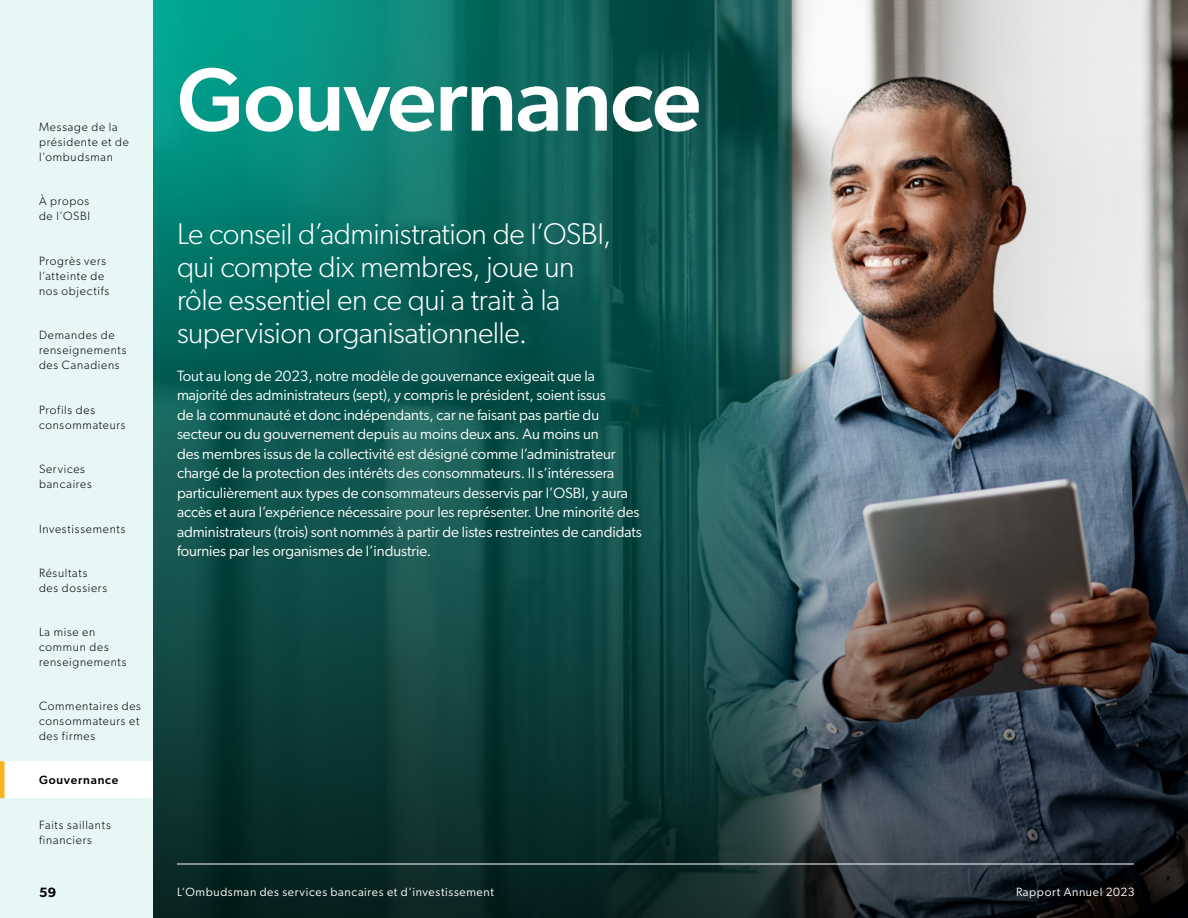
<style>
.page{position:relative;width:1188px;height:918px;background:#fff}
.page>*{position:absolute;margin:0;border:0;box-sizing:border-box;transform-origin:0 0}
.TOC_Heading_2_-_H2_Tag{font:500 90px "Gibson";letter-spacing:-.015em;color:#fff}
.Body_Copy_Header_-_pTag{font:300 30px/33px "Gibson";letter-spacing:-.015em;color:#fff}
.Body_Copy_Section_12_15_-_pTag{font:15px/19.5px "Gibson";letter-spacing:-.005em;color:#fff}
.t1{font:600 13.5px "Gibson";color:#000}
.t2{font:300 12px/15px "Gibson";letter-spacing:.06em;color:#000}
.t3{font:12px "Gibson";letter-spacing:.055em;color:#fff}
.t4{font:500 12px "Gibson";letter-spacing:.065em;color:#000}
</style>
<div class="page">
<img style="left:153px;top:0;width:1035px;height:918px">
<div style="left:0;top:0;width:153px;height:918px;background:#e6f7f5"></div>
<hr style="left:177px;top:864px;width:957px;height:1px;background:#fff">
<div style="left:0;top:761px;width:153px;height:37px;background:#fff"></div>
<hr style="left:0;top:761px;width:4px;height:37px;background:#f6b221">
<p class="t2" style="left:39px;top:119px;width:92px">Message de la présidente et de l’ombudsman</p>
<p class="t2" style="left:39px;top:193px;width:53px">À propos de l’OSBI</p>
<p class="t2" style="left:39px;top:253px;width:72px">Progrès vers l’atteinte de nos objectifs</p>
<p class="t2" style="left:39px;top:327px;width:89px">Demandes de renseignements des Canadiens</p>
<p class="t2" style="left:39px;top:402px;width:88px">Profils des consommateurs</p>
<p class="t2" style="left:39px;top:462px;width:54px">Services bancaires</p>
<p class="t2" style="left:39px;top:521px;width:88px">Investissements</p>
<p class="t2" style="left:39px;top:565px;width:70px">Résultats des dossiers</p>
<p class="t2" style="left:39px;top:624px;width:89px">La mise en commun des renseignements</p>
<p class="t2" style="left:39px;top:699px;width:104px">Commentaires des consommateurs et des firmes</p>
<p class="t4" style="left:39px;top:773px;width:81px">Gouvernance</p>
<p class="t2" style="left:39px;top:817px;width:73px">Faits saillants financiers</p>
<p class="t1" style="left:39px;top:885px;width:19px">59</p>
<p class="TOC_Heading_2_-_H2_Tag" style="left:177px;top:46px;width:526px">Gouvernance</p>
<p class="Body_Copy_Header_-_pTag" style="left:177px;top:217px;width:436px">Le conseil d’administration de l’OSBI, qui compte dix membres, joue un rôle essentiel en ce qui a trait à la supervision organisationnelle.</p>
<p class="Body_Copy_Section_12_15_-_pTag" style="left:177px;top:365px;width:466px">Tout au long de 2023, notre modèle de gouvernance exigeait que la majorité des administrateurs (sept), y compris le président, soient issus<br>de la communauté et donc indépendants, car ne faisant pas partie du secteur ou du gouvernement depuis au moins deux ans. Au moins un<br>des membres issus de la collectivité est désigné comme l’administrateur chargé de la protection des intérêts des consommateurs. Il s’intéressera particulièrement aux types de consommateurs desservis par l’OSBI, y aura accès et aura l’expérience nécessaire pour les représenter. Une minorité des administrateurs (trois) sont nommés à partir de listes restreintes de candidats fournies par les organismes de l’industrie.</p>
<p class="t3" style="left:177px;top:885px;width:318px">L’Ombudsman des services bancaires et d’investissement</p>
<p class="t3" style="left:1016px;top:885px;width:120px">Rapport Annuel 2023</p>
</div>
